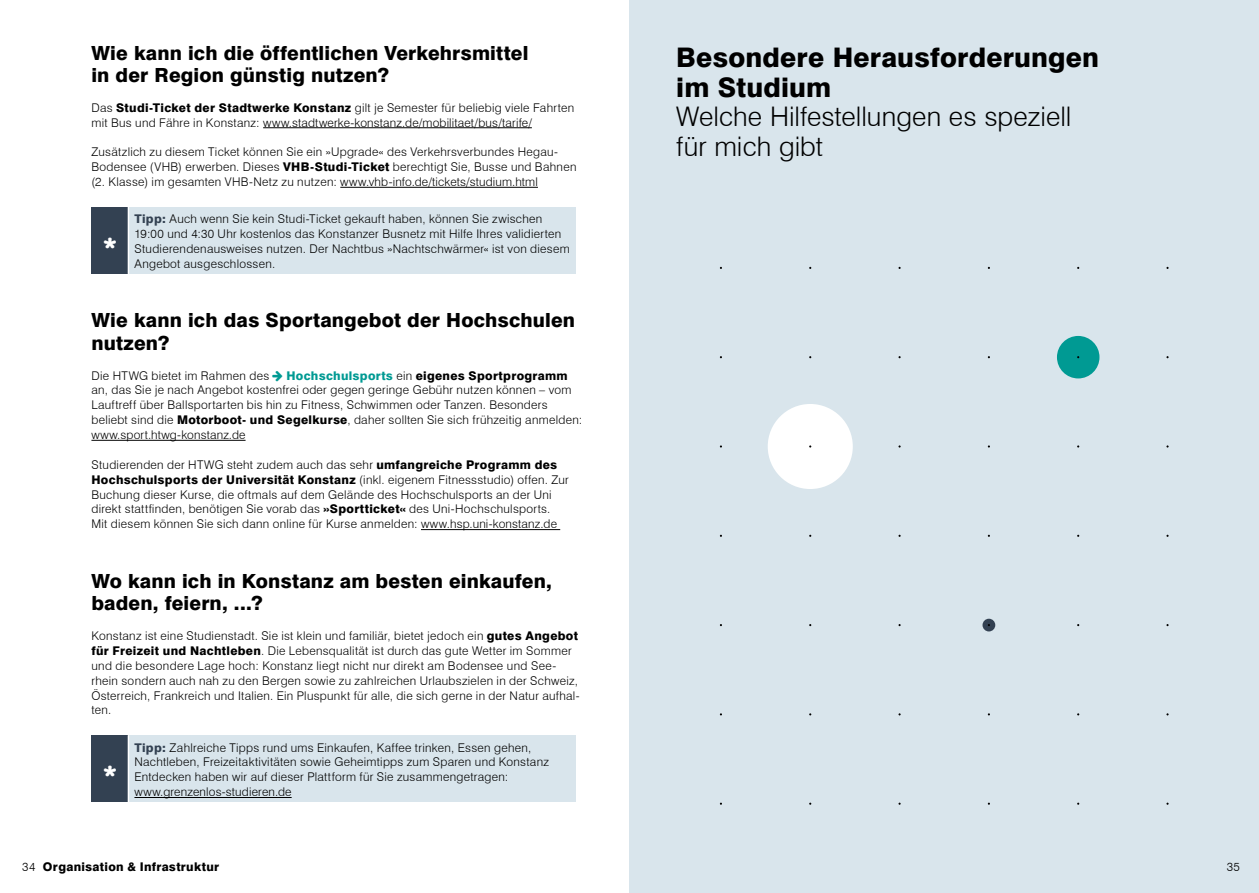
<style>
.page{position:relative;width:1259px;height:893px;background:#fff}
.page>*{position:absolute;margin:0;border:0;box-sizing:border-box;transform-origin:0 0}
.t1{font:300 27px/29.7px "Swiss 721 BT";color:#000}
.t2{font:800 27px/29.7px "Swiss 721 BT";letter-spacing:.005em;color:#000}
.t3{font:700 27px "Blogger Sans";color:#fff}
.t4{font:800 19.5px/22.5px "Swiss 721 BT";letter-spacing:.01em;color:#000}
.t5{font:300 12px/14.9px "Swiss 721 BT";letter-spacing:.025em;color:#000}
.t6{font:800 12px "Swiss 721 BT";letter-spacing:.025em;color:#000}
.s1{font-weight:800}
.s2{font-weight:800;color:#334152}
.s3{font-weight:800;color:#009a93}
.s4{font-weight:300}
</style>
<div class="page">
<div style="left:629px;top:0;width:630px;height:893px;background:#d9e5ec"></div>
<div style="left:982px;top:619px;width:13px;height:12px;background:#334152;border-radius:50%"></div>
<div style="left:767px;top:404px;width:86px;height:85px;background:#fff;border-radius:50%"></div>
<div style="left:1057px;top:336px;width:42px;height:42px;background:#009a93;border-radius:50%"></div>
<hr style="left:263px;top:127px;width:269px;height:1px;background:#000">
<hr style="left:340px;top:187px;width:198px;height:1px;background:#000">
<hr style="left:91px;top:440px;width:154px;height:1px;background:#000">
<hr style="left:421px;top:529px;width:139px;height:1px;background:#000">
<div style="left:91px;top:207px;width:37px;height:67px;background:#334152"></div>
<div style="left:128px;top:207px;width:448px;height:67px;background:#d9e5ec"></div>
<hr style="left:128px;top:207px;width:1px;height:67px;background:#fff">
<div style="left:91px;top:735px;width:37px;height:67px;background:#334152"></div>
<div style="left:128px;top:735px;width:448px;height:67px;background:#d9e5ec"></div>
<hr style="left:128px;top:735px;width:1px;height:67px;background:#fff">
<hr style="left:134px;top:797px;width:158px;height:1px;background:#000">
<h2 class="t4" style="left:91px;top:41px;width:438px">Wie kann ich die öffentlichen Verkehrsmittel in der Region günstig nutzen?</h2>
<p class="t5" style="left:91px;top:100px;width:484px">Das <span class="s1">Studi-Ticket der Stadtwerke Konstanz</span> gilt je Semester für beliebig viele Fahrten mit Bus und Fähre in Konstanz: www.stadtwerke-konstanz.de/mobilitaet/bus/tarife/</p>
<p class="t5" style="left:91px;top:144px;width:486px">Zusätzlich zu diesem Ticket können Sie ein »Upgrade« des Verkehrsverbundes Hegau-<br>Bodensee (VHB) erwerben. Dieses <span class="s1">VHB-Studi-Ticket</span> berechtigt Sie, Busse und Bahnen (2. Klasse) im gesamten VHB-Netz zu nutzen: www.vhb-info.de/tickets/studium.html</p>
<h1 class="t3" style="left:103px;top:231px;width:16px">*</h1>
<p class="t5" style="left:134px;top:211px;width:437px"><span class="s2">Tipp:</span> Auch wenn Sie kein Studi-Ticket gekauft haben, können Sie zwischen 19:00 und 4:30 Uhr kostenlos das Konstanzer Busnetz mit Hilfe Ihres validierten Studierendenausweises nutzen. Der Nachtbus »Nachtschwärmer« ist von diesem Angebot ausgeschlossen.</p>
<h2 class="t4" style="left:91px;top:309px;width:485px">Wie kann ich das Sportangebot der Hochschulen nutzen?</h2>
<p class="t5" style="left:91px;top:368px;width:179px">Die HTWG bietet im Rahmen des</p>
<p class="t5" style="left:91px;top:368px;width:492px;text-indent:195px"><span class="s3">Hochschulsports</span> ein <span class="s1">eigenes Sportprogramm </span>an, das Sie je nach Angebot kostenfrei oder gegen geringe Gebühr nutzen können – vom Lauftreff über Ballsportarten bis hin zu Fitness, Schwimmen oder Tanzen. Besonders beliebt sind die <span class="s1">Motorboot- und Segelkurse</span>, daher sollten Sie sich frühzeitig anmelden: www.sport.htwg-konstanz.de</p>
<p class="t5" style="left:91px;top:457px;width:479px">Studierenden der HTWG steht zudem auch das sehr <span class="s1">umfangreiche Programm des Hochschulsports der Universität Konstanz</span> (inkl. eigenem Fitnessstudio) offen. Zur Buchung dieser Kurse, die oftmals auf dem Gelände des Hochschulsports an der Uni direkt stattfinden, benötigen Sie vorab das <span class="s1">»Sportticket«</span> des Uni-Hochschulsports.<br>Mit diesem können Sie sich dann online für Kurse anmelden: www.hsp.uni-konstanz.de</p>
<h2 class="t4" style="left:91px;top:570px;width:462px">Wo kann ich in Konstanz am besten einkaufen, baden, feiern, ...?</h2>
<p class="t5" style="left:91px;top:628px;width:490px">Konstanz ist eine Studienstadt. Sie ist klein und familiär, bietet jedoch ein <span class="s1">gutes Angebot für Freizeit und Nachtleben</span>. Die Lebensqualität ist durch das gute Wetter im Sommer und die besondere Lage hoch: Konstanz liegt nicht nur direkt am Bodensee und See&shy;rhein sondern auch nah zu den Bergen sowie zu zahlreichen Urlaubszielen in der Schweiz, Österreich, Frankreich und Italien. Ein Pluspunkt für alle, die sich gerne in der Natur aufhal&shy;ten.</p>
<h1 class="t3" style="left:103px;top:759px;width:16px">*</h1>
<p class="t5" style="left:134px;top:740px;width:416px"><span class="s2">Tipp:</span> Zahlreiche Tipps rund ums Einkaufen, Kaffee trinken, Essen gehen, Nachtleben, Freizeitaktivitäten sowie Geheimtipps zum Sparen und Konstanz Entdecken haben wir auf dieser Plattform für Sie zusammengetragen: www.grenzenlos-studieren.de</p>
<p class="t6" style="left:22px;top:859px;width:198px"><span class="s4">34</span> Organisation &amp; Infrastruktur</p>
<h1 class="t2" style="left:676px;top:42px;width:424px">Besondere Herausforderungen im Studium</h1>
<h1 class="t1" style="left:676px;top:102px;width:397px">Welche Hilfestellungen es speziell für mich gibt</h1>
<p class="t5" style="left:1226px;top:859px;width:15px">35</p>
</div>
